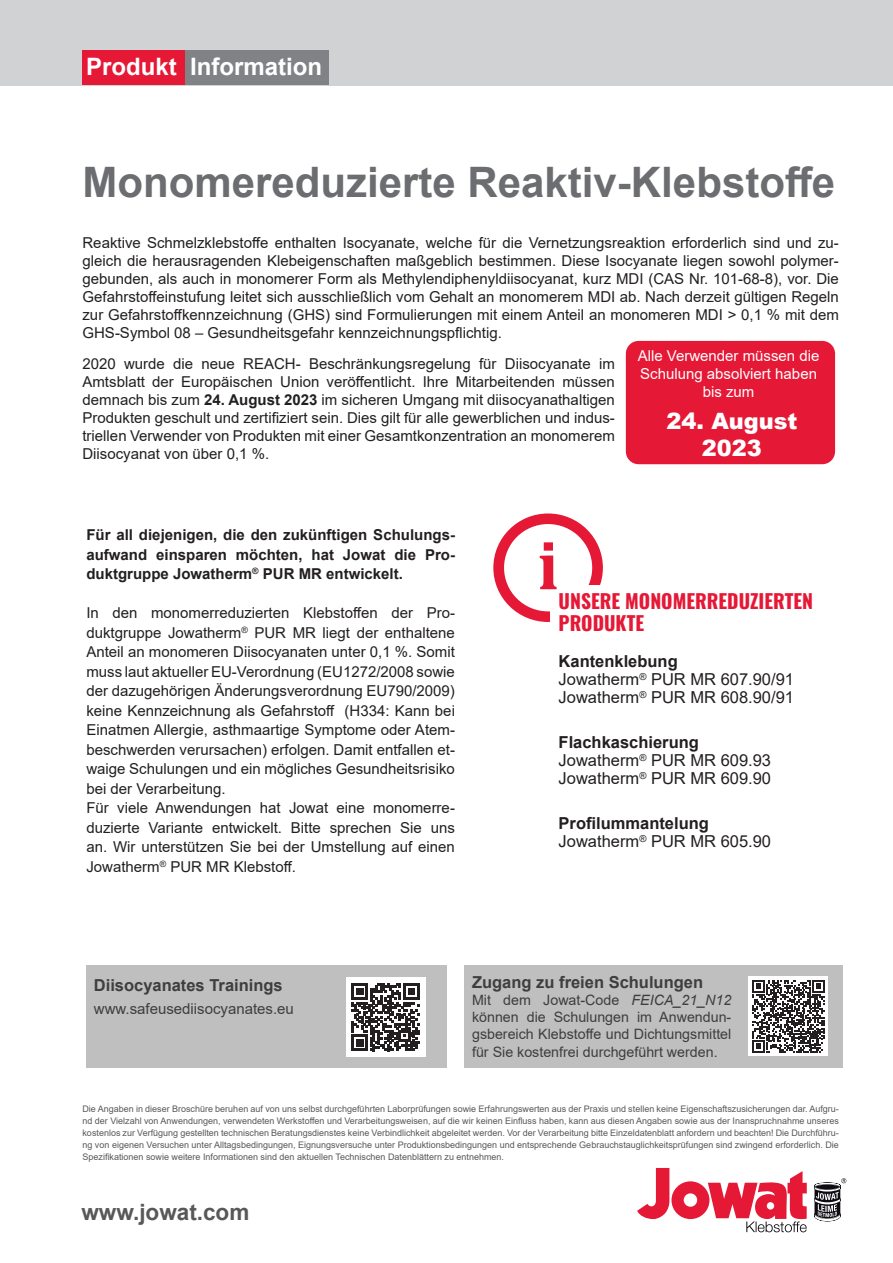
<style>
.page{position:relative;width:893px;height:1263px;background:#fff}
.page>*{position:absolute;margin:0;border:0;box-sizing:border-box;transform-origin:0 0}
.t1{font:700 69px "Cambria";color:#e51836}
.t2{font:700 42px "Arial";color:#6c6d70}
.t3{font:700 24px "Arial";color:#fff}
.t4{font:700 22.5px "Arial";color:#57585a}
.t5{font:900 22.5px/27px "Arial";color:#fff;text-align:center}
.t6{font:700 19.5px/22.5px "Oswald";color:#e51836}
.t7{font:16.5px/18px "Arial";color:#231f20}
.t8{font:700 16.5px "Arial";color:#3e3e3f}
.t9{font:15px/19.5px "Arial";color:#231f20;text-align:justify}
.t10{font:700 15px/19.5px "Arial";color:#231f20;text-align:justify}
.t11{font:15px/18px "Arial";color:#fff;text-align:center}
.t12{font:15px "Arial";color:#3e3e3f}
.t13{font:14.25px/17.4px "Arial";color:#3e3e3f;text-align:justify}
.t14{font:9px/12px "Arial";color:#57585a;text-align:justify}
.s1{font-weight:700}
.s2{font-style:italic}
</style>
<div class="page">
<div style="left:0;top:0;width:893px;height:85px;background:#d1d2d4"></div>
<div style="left:185px;top:51px;width:144px;height:34px;background:#808285"></div>
<div style="left:82px;top:51px;width:103px;height:34px;background:#e51836"></div>
<svg style="left:637px;top:1168px;width:170px;height:64px"></svg>
<svg style="left:814px;top:1178px;width:32px;height:43px"></svg>
<div style="left:86px;top:965px;width:360px;height:103px;background:#c0bfbf"></div>
<div style="left:346px;top:977px;width:80px;height:80px;background:#fff"></div>
<svg style="left:352px;top:983px;width:68px;height:68px"></svg>
<div style="left:464px;top:965px;width:378px;height:103px;background:#c0bfbf"></div>
<div style="left:748px;top:976px;width:80px;height:80px;background:#fff"></div>
<svg style="left:752px;top:980px;width:73px;height:72px"></svg>
<div style="left:626px;top:341px;width:209px;height:123px;background:#e51836;border-radius:13px"></div>
<div style="left:493px;top:513px;width:110px;height:109px;border:18px solid #e51836;border-radius:50%"></div>
<div style="left:504px;top:524px;width:88px;height:87px;background:#fff;border-radius:50%"></div>
<div style="left:550px;top:585px;width:285px;height:304px;background:#fff"></div>
<h3 class="t3" style="left:86px;top:49px;width:238px">Produkt Information</h3>
<h2 class="t2" style="left:82px;top:153px;width:754px">Monomereduzierte Reaktiv-Klebstoffe</h2>
<p class="t9" style="left:82px;top:234px;width:758px;line-height:18px">Reaktive Schmelzklebstoffe enthalten Isocyanate, welche für die Vernetzungsreaktion erforderlich sind und zu&shy;gleich die herausragenden Klebeigenschaften maßgeblich bestimmen. Diese Isocyanate liegen sowohl polymer&shy;gebunden, als auch in monomerer Form als Methylendiphenyldiisocyanat, kurz MDI (CAS Nr. 101-68-8), vor. Die Gefahrstoffeinstufung leitet sich ausschließlich vom Gehalt an monomerem MDI ab. Nach derzeit gültigen Regeln zur Gefahrstoffkennzeichnung (GHS) sind Formulierungen mit einem Anteil an monomeren MDI &gt; 0,1 % mit dem GHS-Symbol 08 – Gesundheitsgefahr kennzeichnungspflichtig.</p>
<p class="t9" style="left:82px;top:355px;width:534px;line-height:18px">2020 wurde die neue REACH- Beschränkungsregelung für Diisocyanate im Amtsblatt der Europäischen Union veröffentlicht. Ihre Mitarbeitenden müssen demnach bis zum <span class="s1">24. August 2023</span> im sicheren Umgang mit diisocyanathaltigen Produkten geschult und zertifiziert sein. Dies gilt für alle gewerblichen und indus&shy;triellen Verwender von Produkten mit einer Gesamtkonzentration an monomerem Diisocyanat von über 0,1 %.</p>
<p class="t11" style="left:638px;top:347px;width:183px">Alle Verwender müssen die<br>Schulung absolviert haben bis zum</p>
<h3 class="t5" style="left:666px;top:407px;width:133px">24. August<br>2023</h3>
<p class="t10" style="left:86px;top:525px;width:370px">Für all diejenigen, die den zukünftigen Schulungs&shy;aufwand einsparen möchten, hat Jowat die Pro&shy;duktgruppe Jowatherm<sup>®</sup> PUR MR entwickelt.</p>
<p class="t9" style="left:86px;top:603px;width:370px;text-align:left">In den monomerreduzierten Klebstoffen der Pro&shy;duktgruppe Jowatherm<sup>®</sup> PUR MR liegt der enthaltene Anteil an monomeren Diisocyanaten unter 0,1 %. Somit muss laut aktueller EU-Verordnung (EU1272/2008 sowie der dazugehörigen Änderungsverordnung EU790/2009) keine Kennzeichnung als Gefahrstoff (H334: Kann bei Einatmen Allergie, asthmaartige Symptome oder Atem&shy;beschwerden verursachen) erfolgen. Damit entfallen et&shy;waige Schulungen und ein mögliches Gesundheitsrisiko bei der Verarbeitung.<br>Für viele Anwendungen hat Jowat eine monomerre&shy;duzierte Variante entwickelt. Bitte sprechen Sie uns an. Wir unterstützen Sie bei der Umstellung auf einen Jowatherm<sup>®</sup> PUR MR Klebstoff.</p>
<h1 class="t1" style="left:537px;top:517px;width:23px">i</h1>
<h3 class="t6" style="left:559px;top:591px;width:256px">UNSERE MONOMERREDUZIERTEN<br>PRODUKTE</h3>
<p class="t7" style="left:559px;top:652px;width:237px"><span class="s1">Kantenklebung<br></span>Jowatherm<sup>®</sup> PUR MR 607.90/91<br>Jowatherm<sup>®</sup> PUR MR 608.90/91</p>
<p class="t7" style="left:559px;top:733px;width:214px"><span class="s1">Flachkaschierung<br></span>Jowatherm<sup>®</sup> PUR MR 609.93<br>Jowatherm<sup>®</sup> PUR MR 609.90</p>
<p class="t7" style="left:559px;top:814px;width:214px"><span class="s1">Profilummantelung<br></span>Jowatherm<sup>®</sup> PUR MR 605.90</p>
<p class="t8" style="left:94px;top:974px;width:190px">Diisocyanates Trainings</p>
<p class="t12" style="left:94px;top:998px;width:202px">www.safeusediisocyanates.eu</p>
<p class="t8" style="left:472px;top:970px;width:233px">Zugang zu freien Schulungen</p>
<p class="t13" style="left:472px;top:991px;width:261px">Mit dem Jowat-Code <span class="s2">FEICA_21_N12 </span>können die Schulungen im Anwendun&shy;gsbereich Klebstoffe und Dichtungsmittel für Sie kostenfrei durchgeführt werden.</p>
<p class="t14" style="left:82px;top:1103px;width:758px">Die Angaben in dieser Broschüre beruhen auf von uns selbst durchgeführten Laborprüfungen sowie Erfahrungswerten aus der Praxis und stellen keine Eigenschaftszusicherungen dar. Aufgru&shy;nd der Vielzahl von Anwendungen, verwendeten Werkstoffen und Verarbeitungsweisen, auf die wir keinen Einfluss haben, kann aus diesen Angaben sowie aus der Inanspruchnahme unseres kostenlos zur Verfügung gestellten technischen Beratungsdienstes keine Verbindlichkeit abgeleitet werden. Vor der Verarbeitung bitte Einzeldatenblatt anfordern und beachten! Die Durchführu&shy;ng von eigenen Versuchen unter Alltagsbedingungen, Eignungsversuche unter Produktionsbedingungen und entsprechende Gebrauchstauglichkeitsprüfungen sind zwingend erforderlich. Die Spezifikationen sowie weitere Informationen sind den aktuellen Technischen Datenblättern zu entnehmen.</p>
<h3 class="t4" style="left:81px;top:1196px;width:169px">www.jowat.com</h3>
</div>
